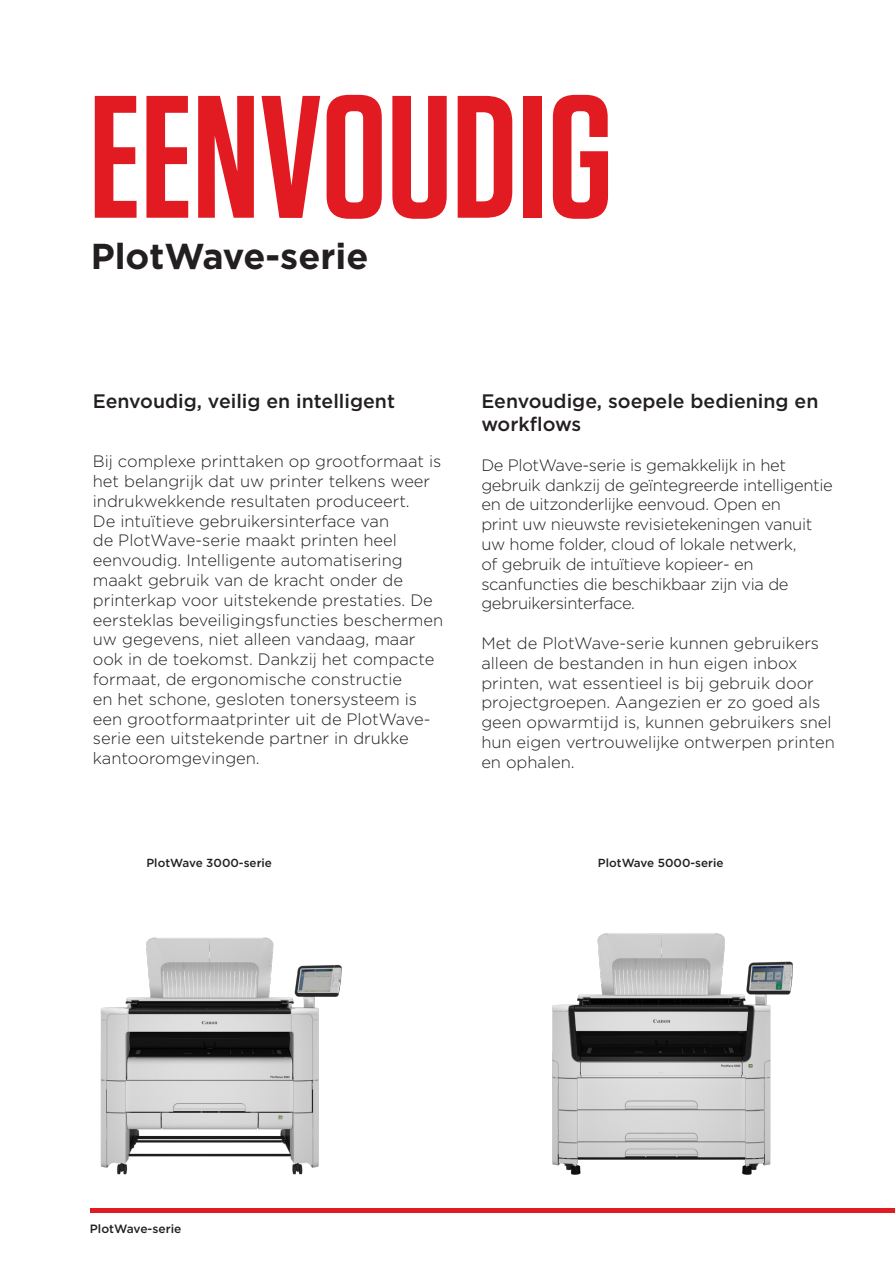
<style>
.page{position:relative;width:895px;height:1265px;background:#fff}
.page>*{position:absolute;margin:0;border:0;box-sizing:border-box;transform-origin:0 0}
.t1{font:600 174px "Tungsten";color:#e21a21}
.t2{font:700 36px "Gotham";color:#231f20}
.t3{font:500 19.5px/23.4px "Gotham";color:#231f20}
.t4{font:300 16.5px/19.8px "Gotham";color:#231f20}
.t5{font:300 16.5px/19.8px "Gotham";letter-spacing:-.02em;color:#231f20}
.t6{font:500 12px "Gotham";color:#231f20}
.t7{font:500 11.7px "Gotham";color:#231f20}
</style>
<div class="page">
<img style="left:100px;top:937px;width:242px;height:238px">
<img style="left:552px;top:933px;width:241px;height:242px">
<div style="left:91px;top:1208px;width:804px;height:5px;background:#e21a21"></div>
<p class="t1" style="left:89px;top:66px;width:525px">EENVOUDIG</p>
<p class="t2" style="left:91px;top:233px;width:279px">PlotWave-serie</p>
<p class="t3" style="left:93px;top:389px;width:304px">Eenvoudig, veilig en intelligent</p>
<p class="t4" style="left:93px;top:451px;width:352px">Bij complexe printtaken op grootformaat is het belangrijk dat uw printer telkens weer indrukwekkende resultaten produceert.<br>De intuïtieve gebruikersinterface van<br>de PlotWave-serie maakt printen heel eenvoudig. Intelligente automatisering maakt gebruik van de kracht onder de printerkap voor uitstekende prestaties. De eersteklas beveiligingsfuncties beschermen uw gegevens, niet alleen vandaag, maar ook in de toekomst. Dankzij het compacte formaat, de ergonomische constructie<br>en het schone, gesloten tonersysteem is een grootformaatprinter uit de PlotWave&shy;serie een uitstekende partner in drukke kantooromgevingen.</p>
<p class="t3" style="left:481px;top:389px;width:338px">Eenvoudige, soepele bediening en workflows</p>
<p class="t5" style="left:481px;top:454px;width:353px">De PlotWave-serie is gemakkelijk in het gebruik dankzij de geïntegreerde intelligentie en de uitzonderlijke eenvoud. Open en<br>print uw nieuwste revisietekeningen vanuit uw home folder, cloud of lokale netwerk,<br>of gebruik de intuïtieve kopieer- en scanfuncties die beschikbaar zijn via de gebruikersinterface.</p>
<p class="t4" style="left:481px;top:633px;width:355px">Met de PlotWave-serie kunnen gebruikers alleen de bestanden in hun eigen inbox printen, wat essentieel is bij gebruik door projectgroepen. Aangezien er zo goed als geen opwarmtijd is, kunnen gebruikers snel hun eigen vertrouwelijke ontwerpen printen en ophalen.</p>
<p class="t7" style="left:146px;top:855px;width:127px">PlotWave 3000-serie</p>
<p class="t7" style="left:598px;top:855px;width:127px">PlotWave 5000-serie</p>
<p class="t6" style="left:90px;top:1221px;width:93px">PlotWave-serie</p>
</div>
